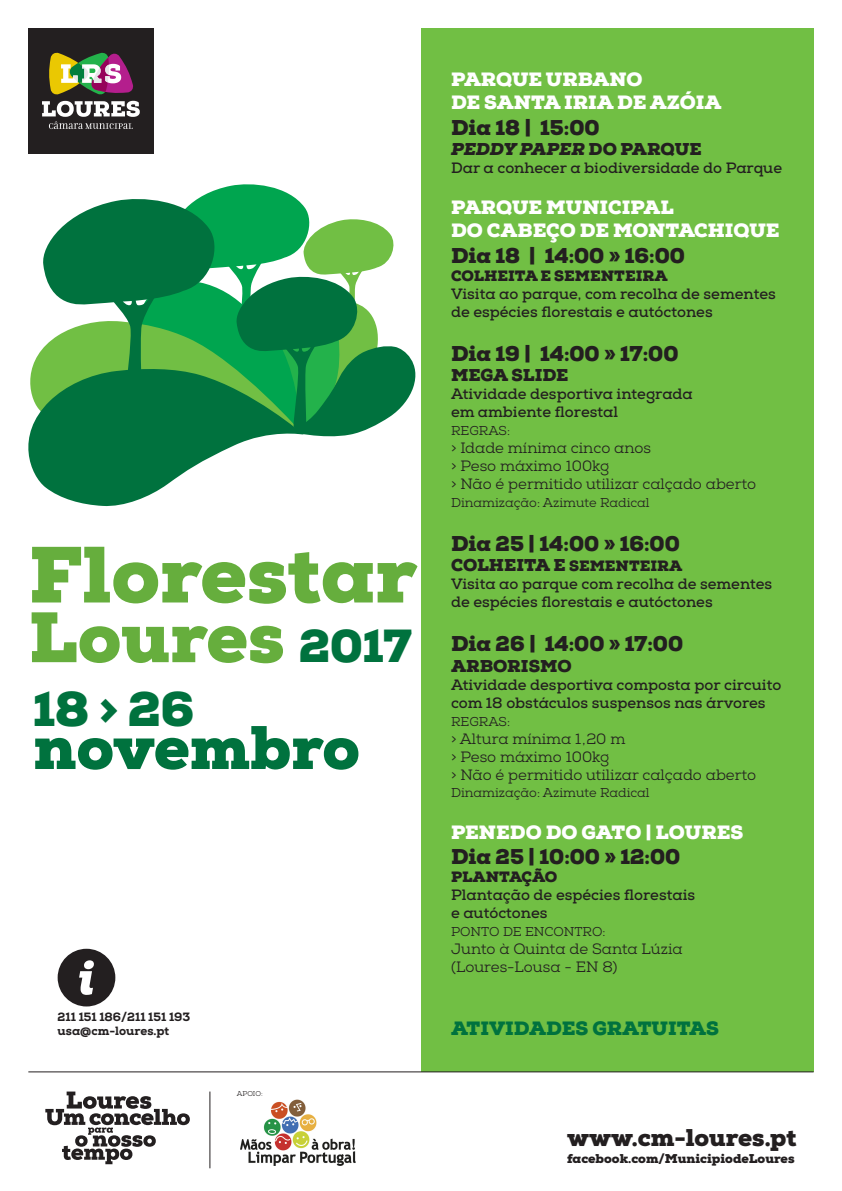
<style>
.page{position:relative;width:842px;height:1191px;background:#fff}
.page>*{position:absolute;margin:0;border:0;box-sizing:border-box;transform-origin:0 0}
.t1{font:900 79.5px "Nexa Slab";color:#66ae3d}
.t2{font:900 71.2px "Nexa Slab";color:#66ae3d}
.t3{font:900 61.3px "Nexa Slab";color:#00723e}
.t4{font:900 48.8px "Nexa Slab";color:#00723e}
.t5{font:900 24.1px "Nexa Slab";color:#231f20}
.t6{font:900 21.4px "Nexa Slab";color:#231f20}
.t7{font:900 19.3px "Nexa Slab";color:#fff}
.t8{font:900 19.3px "Nexa Slab";color:#00723e}
.t9{font:italic 900 17.1px "Nexa Slab";letter-spacing:-.01em;color:#231f20}
.t10{font:900 17.1px "Nexa Slab";color:#231f20}
.t11{font:700 15px/18px "Nexa Slab";color:#231f20}
.t12{font:15px "Nexa Slab";color:#231f20}
.t13{font:900 15px "Nexa Slab";color:#231f20}
.t14{font:12.8px "Nexa Slab";color:#231f20}
.t15{font:900 12.8px "Nexa Slab";color:#231f20}
.t16{font:800 12px/14px "Nexa Slab";color:#231f20}
.t17{font:7px "Nexa Slab";letter-spacing:-.005em;color:#231f20}
.s1{font-size:46.3px;color:#00723e}
.s2{font-style:normal}
.s3{font-size:17.1px}
</style>
<div class="page">
<div style="left:421px;top:28px;width:393px;height:1044px;background:#71bf44"></div>
<img style="left:240px;top:1099px;width:115px;height:66px">
<div style="left:28px;top:28px;width:125px;height:125px;background:#231f20"></div>
<svg style="left:42px;top:101px;width:98px;height:28px"></svg>
<svg style="left:49px;top:53px;width:84px;height:42px"></svg>
<svg style="left:28px;top:441px;width:217px;height:66px;fill:#00723e"></svg>
<svg style="left:28px;top:184px;width:388px;height:257px"></svg>
<svg style="left:45px;top:1091px;width:145px;height:73px"></svg>
<hr style="left:28px;top:1071px;width:786px;height:1px;background:#231f20">
<hr style="left:210px;top:1091px;width:1px;height:77px;background:#231f20">
<div style="left:58px;top:948px;width:57px;height:58px;background:#231f20;border-radius:50%"></div>
<svg style="left:79px;top:960px;width:15px;height:35px"></svg>
<p class="t1" style="left:28px;top:524px;width:390px">Florestar</p>
<p class="t2" style="left:28px;top:592px;width:385px">Loures <span class="s1">2017</span></p>
<p class="t4" style="left:33px;top:678px;width:162px">18 &gt; 26</p>
<p class="t3" style="left:33px;top:708px;width:328px">novembro</p>
<p class="t16" style="left:58px;top:1009px;width:134px">211 151 186/211 151 193 usa@cm-loures.pt</p>
<p class="t17" style="left:237px;top:1089px;width:27px">APOIO:</p>
<p class="t7" style="left:451px;top:67px;width:193px">PARQUE URBANO</p>
<p class="t7" style="left:451px;top:90px;width:272px">DE SANTA IRIA DE AZÓIA</p>
<p class="t6" style="left:451px;top:114px;width:150px">Dia 18 | 15:00</p>
<p class="t9" style="left:451px;top:138px;width:252px">PEDDY PAPER <span class="s2">DO PARQUE</span></p>
<p class="t11" style="left:451px;top:159px;width:333px">Dar a conhecer a biodiversidade do Parque</p>
<p class="t7" style="left:451px;top:195px;width:224px">PARQUE MUNICIPAL</p>
<p class="t7" style="left:451px;top:218px;width:330px">DO CABEÇO DE MONTACHIQUE</p>
<p class="t6" style="left:451px;top:242px;width:235px">Dia 18 | 14:00 » 16:00</p>
<p class="t13" style="left:451px;top:266px;width:218px">COLHEITA E SEMENTEIRA</p>
<p class="t11" style="left:451px;top:285px;width:326px">Visita ao parque, com recolha de sementes de espécies florestais e autóctones</p>
<p class="t6" style="left:451px;top:340px;width:229px">Dia 19 | 14:00 » 17:00</p>
<p class="t10" style="left:451px;top:364px;width:119px">MEGA SLIDE</p>
<p class="t11" style="left:451px;top:385px;width:243px">Atividade desportiva integrada</p>
<p class="t11" style="left:451px;top:403px;width:169px">em ambiente florestal</p>
<p class="t14" style="left:451px;top:423px;width:60px">REGRAS:</p>
<p class="t12" style="left:451px;top:439px;width:202px">&gt; Idade mínima cinco anos</p>
<p class="t12" style="left:451px;top:457px;width:160px">&gt; Peso máximo 100kg</p>
<p class="t12" style="left:451px;top:475px;width:307px">&gt; Não é permitido utilizar calçado aberto</p>
<p class="t14" style="left:451px;top:495px;width:200px">Dinamização: Azimute Radical</p>
<p class="t6" style="left:451px;top:530px;width:230px">Dia 25 | 14:00 » 16:00</p>
<p class="t13" style="left:451px;top:556px;width:233px"><span class="s3">COLHEITA E</span> SEMENTEIRA</p>
<p class="t11" style="left:451px;top:575px;width:323px">Visita ao parque com recolha de sementes de espécies florestais e autóctones</p>
<p class="t6" style="left:451px;top:630px;width:234px">Dia 26 | 14:00 » 17:00</p>
<p class="t10" style="left:451px;top:655px;width:122px">ARBORISMO</p>
<p class="t11" style="left:451px;top:675px;width:332px">Atividade desportiva composta por circuito com 18 obstáculos suspensos nas árvores</p>
<p class="t14" style="left:451px;top:713px;width:60px">REGRAS:</p>
<p class="t12" style="left:451px;top:729px;width:176px">&gt; Altura mínima 1,20 m</p>
<p class="t12" style="left:451px;top:747px;width:160px">&gt; Peso máximo 100kg</p>
<p class="t12" style="left:451px;top:765px;width:307px">&gt; Não é permitido utilizar calçado aberto</p>
<p class="t14" style="left:451px;top:785px;width:200px">Dinamização: Azimute Radical</p>
<p class="t7" style="left:451px;top:819px;width:294px">PENEDO DO GATO | LOURES</p>
<p class="t6" style="left:451px;top:843px;width:231px">Dia 25 | 10:00 » 12:00</p>
<p class="t13" style="left:451px;top:867px;width:108px">PLANTAÇÃO</p>
<p class="t11" style="left:451px;top:886px;width:246px">Plantação de espécies florestais</p>
<p class="t11" style="left:451px;top:904px;width:98px">e autóctones</p>
<p class="t14" style="left:451px;top:924px;width:156px">PONTO DE ENCONTRO:</p>
<p class="t12" style="left:451px;top:940px;width:233px">Junto à Quinta de Santa Lúzia</p>
<p class="t12" style="left:451px;top:958px;width:168px">(Loures-Lousa - EN 8)</p>
<p class="t8" style="left:451px;top:1016px;width:270px">ATIVIDADES GRATUITAS</p>
<p class="t5" style="left:567px;top:1122px;width:231px">www.cm-loures.pt</p>
<p class="t15" style="left:567px;top:1150px;width:229px">facebook.com/MunicipiodeLoures</p>
</div>
